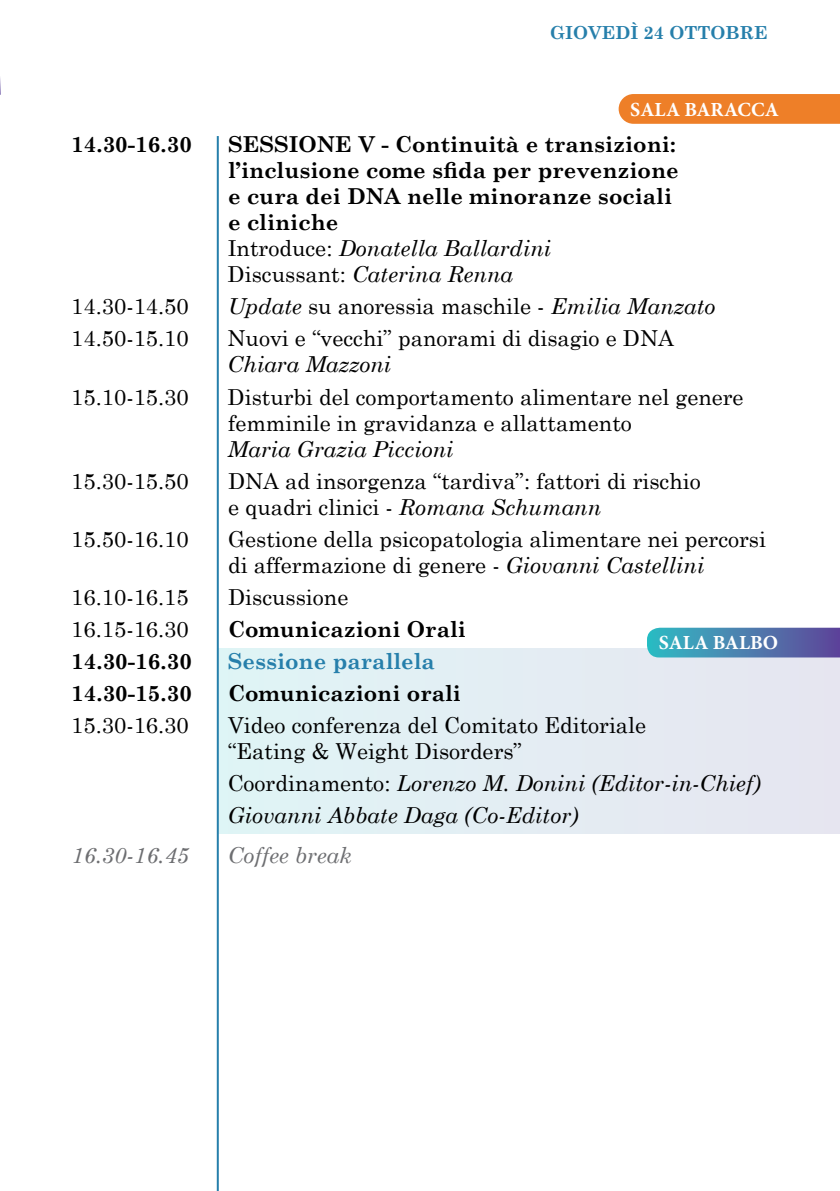
<style>
.page{position:relative;width:840px;height:1191px;background:#fff}
.page>*{position:absolute;margin:0;border:0;box-sizing:border-box;transform-origin:0 0}
.t1{font:22px/26px "Century Schoolbook";color:#000}
.t2{font:700 22px/26px "Century Schoolbook";color:#000}
.t3{font:italic 22px/32px "Century Schoolbook";color:#000}
.t4{font:italic 22px "Century Schoolbook";color:#6d6e71}
.t5{font:700 22px "Century Schoolbook";color:#267fab}
.t6{font:700 20px "Minion Pro";color:#fff}
.t7{font:700 18px "Century Schoolbook";color:#267fab}
.s1{font-weight:400}
.s2{font-weight:400;font-style:italic}
.s3{font-style:italic}
.s4{font-style:normal}
</style>
<div class="page">
<div style="left:219px;top:648px;width:620px;height:185px;background:#e4edf3"></div>
<hr style="left:217px;top:136px;width:2px;height:1055px;background:#267fab">
<svg style="left:0;top:77px;width:1px;height:18px"></svg>
<svg style="left:647px;top:627px;width:192px;height:30px;background:#4f83b1"></svg>
<div style="left:618px;top:94px;width:221px;height:30px;background:#ee7f28"></div>
<p class="t7" style="left:549px;top:18px;width:219px">GIOVEDÌ 24 OTTOBRE</p>
<p class="t6" style="left:630px;top:95px;width:150px">SALA BARACCA</p>
<p class="t2" style="left:71px;top:130px;width:122px">14.30-16.30</p>
<p class="t2" style="left:227px;top:130px;width:452px">SESSIONE V - Continuità e transizioni: l’inclusione come sfida per prevenzione e cura dei DNA nelle minoranze sociali e cliniche<br><span class="s1">Introduce:</span> <span class="s2">Donatella Ballardini<br></span><span class="s1">Discussant:</span> <span class="s2">Caterina Renna</span></p>
<p class="t1" style="left:71px;top:291px;width:119px">14.30-14.50</p>
<p class="t1" style="left:227px;top:291px;width:489px"><span class="s3">Update</span> su anoressia maschile - <span class="s3">Emilia Manzato</span></p>
<p class="t1" style="left:71px;top:324px;width:119px">14.50-15.10</p>
<p class="t1" style="left:227px;top:324px;width:447px">Nuovi e “vecchi” panorami di disagio e DNA</p>
<p class="t3" style="left:227px;top:347px;width:165px">Chiara Mazzoni</p>
<p class="t1" style="left:71px;top:382px;width:119px">15.10-15.30</p>
<p class="t1" style="left:227px;top:382px;width:517px">Disturbi del comportamento alimentare nel genere femminile in gravidanza e allattamento</p>
<p class="t3" style="left:227px;top:431px;width:227px">Maria Grazia Piccioni</p>
<p class="t1" style="left:71px;top:466px;width:119px">15.30-15.50</p>
<p class="t1" style="left:228px;top:466px;width:474px">DNA ad insorgenza “tardiva”: fattori di rischio e quadri clinici - <span class="s3">Romana Schumann</span></p>
<p class="t1" style="left:71px;top:524px;width:119px">15.50-16.10</p>
<p class="t1" style="left:228px;top:524px;width:539px">Gestione della psicopatologia alimentare nei percorsi di affermazione di genere - <span class="s3">Giovanni Castellini</span></p>
<p class="t1" style="left:71px;top:582px;width:119px">16.10-16.15</p>
<p class="t1" style="left:228px;top:582px;width:122px">Discussione</p>
<p class="t1" style="left:71px;top:614px;width:119px">16.15-16.30</p>
<p class="t2" style="left:228px;top:614px;width:239px">Comunicazioni Orali</p>
<p class="t2" style="left:71px;top:646px;width:122px">14.30-16.30</p>
<p class="t5" style="left:227px;top:643px;width:209px">Sessione parallela</p>
<p class="t2" style="left:71px;top:678px;width:122px">14.30-15.30</p>
<p class="t2" style="left:228px;top:678px;width:234px">Comunicazioni orali</p>
<p class="t1" style="left:71px;top:710px;width:119px">15.30-16.30</p>
<p class="t1" style="left:227px;top:710px;width:419px">Video conferenza del Comitato Editoriale “Eating &amp; Weight Disorders”</p>
<p class="t3" style="left:227px;top:766px;width:534px"><span class="s4">Coordinamento:</span> Lorenzo M. Donini (Editor-in-Chief)<br>Giovanni Abbate Daga (Co-Editor)</p>
<p class="t4" style="left:71px;top:838px;width:119px">16.30-16.45</p>
<p class="t4" style="left:228px;top:838px;width:125px">Coffee break</p>
<p class="t6" style="left:658px;top:629px;width:121px">SALA BALBO</p>
</div>
